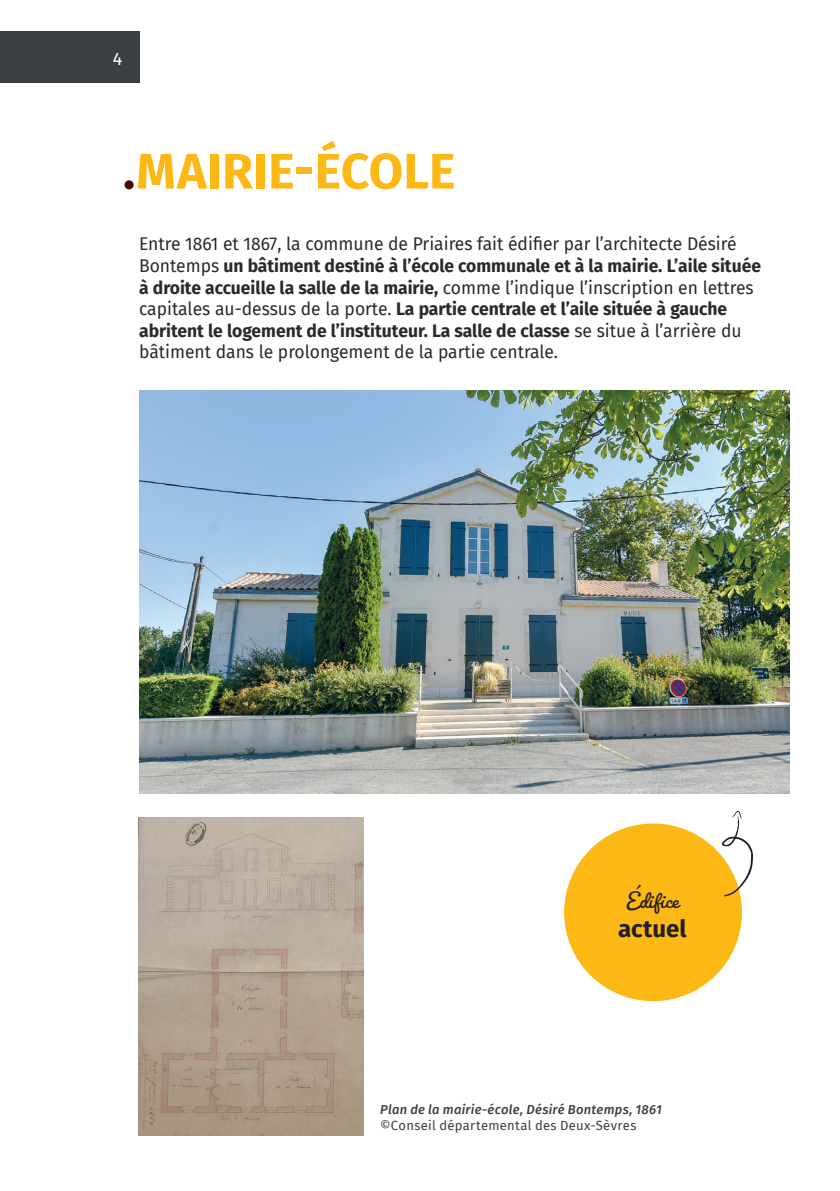
<style>
.page{position:relative;width:840px;height:1191px;background:#fff}
.page>*{position:absolute;margin:0;border:0;box-sizing:border-box;transform-origin:0 0}
.t1{font:700 50px "Fira Sans";letter-spacing:.005em;color:#fcb814}
.t2{font:24px "Pacifico";letter-spacing:.005em;color:#231f20}
.t3{font:700 24px "Fira Sans";color:#231f20}
.t4{font:18px/21.6px "Fira Sans";color:#2b292a}
.t5{font:18px "Fira Sans";color:#fff}
.t6{font:italic 500 13px "Fira Sans";letter-spacing:.02em;color:#3a3f43}
.t7{font:13px "Fira Sans";letter-spacing:.025em;color:#3a3f43}
.s1{color:#460b00}
.s2{font-weight:700}
</style>
<div class="page">
<hr style="left:839px;top:592px;width:1px;height:599px;background:#e1e2e4">
<hr style="left:839px;top:0;width:1px;height:613px;background:#e1e2e4">
<div style="left:564px;top:823px;width:177px;height:178px;background:#fcb814;border-radius:50%"></div>
<div style="left:0;top:31px;width:139px;height:51px;background:#3a3f43"></div>
<img style="left:139px;top:390px;width:649px;height:403px">
<img style="left:138px;top:817px;width:226px;height:318px">
<svg style="left:721px;top:811px;width:31px;height:85px"></svg>
<p class="t5" style="left:113px;top:45px;width:11px">4</p>
<h1 class="t1" style="left:123px;top:129px;width:333px"><span class="s1">.</span>MAIRIE-ÉCOLE</h1>
<p class="t4" style="left:139px;top:233px;width:623px">Entre 1861 et 1867, la commune de Priaires fait édifier par l’architecte Désiré Bontemps <span class="s2">un bâtiment destiné à l’école communale et à la mairie. L’aile située à droite accueille la salle de la mairie,</span> comme l’indique l’inscription en lettres capitales au-dessus de la porte. <span class="s2">La partie centrale et l’aile située à gauche abritent le logement de l’instituteur. La salle de classe</span> se situe à l’arrière du bâtiment dans le prolongement de la partie centrale.</p>
<h2 class="t2" style="left:625px;top:885px;width:55px">Édifice</h2>
<h2 class="t3" style="left:617px;top:908px;width:70px">actuel</h2>
<p class="t6" style="left:380px;top:1099px;width:283px">Plan de la mairie-école, Désiré Bontemps, 1861</p>
<p class="t7" style="left:380px;top:1115px;width:257px">©Conseil départemental des Deux-Sèvres</p>
</div>
